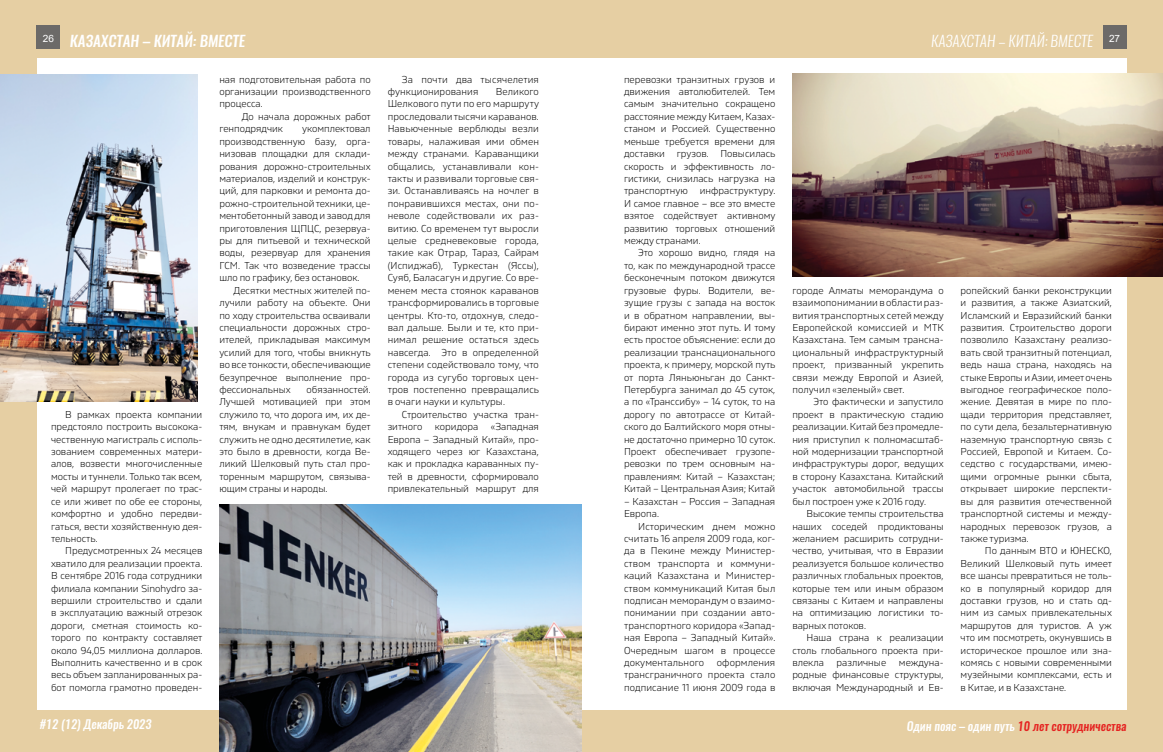
<style>
.page{position:relative;width:1163px;height:752px;background:#fff}
.page>*{position:absolute;margin:0;border:0;box-sizing:border-box;transform-origin:0 0}
.t1{font:italic 500 15px "Oswald";color:#fff}
.t2{font:italic 300 15px "Oswald";color:#fff}
.t3{font:italic 500 12px "Oswald";color:#e52321}
.t4{font:italic 500 12px "Oswald";color:#fff}
.t5{font:300 10px/12.4px "Gilam";color:#000;text-align:justify}
.t6{font:10px "Arial";color:#fff}
.s1{color:#fff}
</style>
<div class="page">
<div style="left:0;top:0;width:1162px;height:751px;background:#e6cfa3"></div>
<div style="left:1102px;top:26px;width:23px;height:23px;background:#6c6a68"></div>
<div style="left:37px;top:26px;width:23px;height:23px;background:#6c6a68"></div>
<div style="left:37px;top:58px;width:1088px;height:651px;background:#fff"></div>
<img style="left:0;top:75px;width:197px;height:326px">
<img style="left:219px;top:504px;width:362px;height:247px">
<img style="left:792px;top:74px;width:370px;height:202px">
<h1 class="t1" style="left:70px;top:30px;width:177px">КАЗАХСТАН – КИТАЙ: ВМЕСТЕ</h1>
<h1 class="t2" style="left:930px;top:30px;width:163px">КАЗАХСТАН – КИТАЙ: ВМЕСТЕ</h1>
<p class="t6" style="left:43px;top:31px;width:13px">26</p>
<p class="t6" style="left:1108px;top:31px;width:13px">27</p>
<p class="t5" style="left:51px;top:407px;width:153px;text-indent:14px">В рамках проекта компании предстояло построить высокока&shy;чественную магистраль с исполь&shy;зованием современных матери&shy;алов, возвести многочисленные мосты и туннели. Только так всем, чей маршрут пролегает по трас&shy;се или живет по обе ее стороны, комфортно и удобно передви&shy;гаться, вести хозяйственную дея&shy;тельность.</p>
<p class="t5" style="left:51px;top:544px;width:153px;text-indent:14px">Предусмотренных 24 месяцев хватило для реализации проекта.<br>В сентябре 2016 года сотрудники филиала компании Sinohydro за&shy;вершили строительство и сдали в эксплуатацию важный отрезок дороги, сметная стоимость ко&shy;торого по контракту составляет около 94,05 миллиона долларов.<br>Выполнить качественно и в срок весь объем запланированных ра&shy;бот помогла грамотно проведен-</p>
<p class="t4" style="left:40px;top:715px;width:113px">#12 (12) Декабрь 2023</p>
<p class="t5" style="left:219px;top:72px;width:153px">ная подготовительная работа по организации производственного процесса.</p>
<p class="t5" style="left:219px;top:110px;width:153px;text-indent:22px">До начала дорожных работ генподрядчик</p>
<p class="t5" style="left:219px;top:122px;width:153px;text-indent:83px">укомплектовал производственную базу, орга&shy;низовав площадки для склади&shy;рования дорожно-строительных материалов, изделий и конструк&shy;ций, для парковки и ремонта до&shy;рожно-строительной техники, це&shy;ментобетонный завод и завод для приготовления ЩПЦС, резервуа&shy;ры для питьевой и технической воды, резервуар для хранения ГСМ. Так что возведение трассы шло по графику, без остановок.</p>
<p class="t5" style="left:219px;top:283px;width:153px;text-indent:14px">Десятки местных жителей по&shy;лучили работу на объекте. Они по ходу строительства осваивали специальности дорожных стро&shy;ителей, прикладывая максимум усилий для того, чтобы вникнуть во все тонкости, обеспечивающие безупречное выполнение про&shy;фессиональных</p>
<p class="t5" style="left:219px;top:382px;width:153px;text-indent:87px">обязанностей.<br>Лучшей мотивацией при этом служило то, что дорога им, их де&shy;тям, внукам и правнукам будет служить не одно десятилетие, как это было в древности, когда Ве&shy;ликий Шелковый путь стал про&shy;торенным маршрутом, связыва&shy;ющим страны и народы.</p>
<p class="t5" style="left:387px;top:72px;width:153px;text-indent:14px">За почти два тысячелетия функционирования</p>
<p class="t5" style="left:387px;top:85px;width:153px;text-indent:108px">Великого Шелкового пути по его маршруту проследовали тысячи караванов.<br>Навьюченные верблюды везли товары, налаживая ими обмен между странами. Караванщики общались, устанавливали кон&shy;такты и развивали торговые свя&shy;зи. Останавливаясь на ночлег в понравившихся местах, они по&shy;неволе содействовали их раз&shy;витию. Со временем тут выросли целые средневековые города, такие как Отрар, Тараз, Сайрам (Испиджаб), Туркестан (Яссы), Суяб, Баласагун и другие. Со вре&shy;менем места стоянок караванов трансформировались в торговые центры. Кто-то, отдохнув, следо&shy;вал дальше. Были и те, кто при&shy;нимал решение остаться здесь навсегда. Это в определенной степени содействовало тому, что города из сугубо торговых цен&shy;тров постепенно превращались в очаги науки и культуры.</p>
<p class="t5" style="left:387px;top:407px;width:153px;text-indent:14px">Строительство участка тран&shy;зитного коридора «Западная Европа – Западный Китай», про&shy;ходящего через юг Казахстана, как и прокладка караванных пу&shy;тей в древности, сформировало привлекательный маршрут для</p>
<p class="t5" style="left:624px;top:72px;width:153px">перевозки транзитных грузов и движения автолюбителей. Тем самым значительно сокращено расстояние между Китаем, Казах&shy;станом и Россией. Существенно меньше требуется времени для доставки грузов. Повысилась скорость и эффективность ло&shy;гистики, снизилась нагрузка на транспортную инфраструктуру.<br>И самое главное – все это вместе взятое содействует активному развитию торговых отношений между странами.</p>
<p class="t5" style="left:624px;top:246px;width:153px;text-indent:14px">Это хорошо видно, глядя на то, как по международной трассе бесконечным потоком движутся грузовые фуры. Водители, ве&shy;зущие грузы с запада на восток и в обратном направлении, вы&shy;бирают именно этот путь. И тому есть простое объяснение: если до реализации транснационального проекта, к примеру, морской путь от порта Ляньюньган до Санкт-Петербурга занимал до 45 суток, а по «Транссибу» – 14 суток, то на дорогу по автотрассе от Китай&shy;ского до Балтийского моря отны&shy;не достаточно примерно 10 суток.<br>Проект обеспечивает грузопе&shy;ревозки по трем основным на&shy;правлениям: Китай – Казахстан; Китай – Центральная Азия; Китай</p>
<p class="t5" style="left:624px;top:494px;width:153px">– Казахстан – Россия – Западная<br>Европа.</p>
<p class="t5" style="left:624px;top:519px;width:153px;text-indent:14px">Историческим днем можно считать 16 апреля 2009 года, ког&shy;да в Пекине между Министер&shy;ством транспорта и коммуни&shy;каций Казахстана и Министер&shy;ством коммуникаций Китая был подписан меморандум о взаимо&shy;понимании при создании авто&shy;транспортного коридора «Запад&shy;ная Европа – Западный Китай».<br>Очередным шагом в процессе документального</p>
<p class="t5" style="left:624px;top:655px;width:153px;text-indent:93px">оформления трансграничного проекта стало подписание 11 июня 2009 года в</p>
<p class="t5" style="left:792px;top:283px;width:153px">городе Алматы меморандума о взаимопонимании в области раз&shy;вития транспортных сетей между Европейской комиссией и МТК Казахстана. Тем самым трансна&shy;циональный инфраструктурный проект, призванный укрепить связи между Европой и Азией, получил «зеленый» свет.</p>
<p class="t5" style="left:792px;top:395px;width:153px;text-indent:21px">Это фактически и запустило проект в практическую стадию реализации. Китай без промедле&shy;ния приступил к полномасштаб&shy;ной модернизации транспортной инфраструктуры дорог, ведущих в сторону Казахстана. Китайский участок автомобильной трассы был построен уже к 2016 году.</p>
<p class="t5" style="left:792px;top:506px;width:153px;text-indent:14px">Высокие темпы строительства наших соседей продиктованы желанием расширить сотрудни&shy;чество, учитывая, что в Евразии реализуется большое количество различных глобальных проектов, которые тем или иным образом связаны с Китаем и направлены на оптимизацию логистики то&shy;варных потоков.</p>
<p class="t5" style="left:792px;top:630px;width:153px;text-indent:14px">Наша страна к реализации столь глобального проекта при&shy;влекла</p>
<p class="t5" style="left:792px;top:655px;width:153px;text-indent:107px">междуна&shy;родные финансовые структуры, включая Международный и Ев-</p>
<p class="t5" style="left:836px;top:655px;width:51px">различные</p>
<p class="t5" style="left:960px;top:283px;width:153px">ропейский банки реконструкции и развития, а также Азиатский, Исламский и Евразийский банки развития. Строительство дороги позволило Казахстану реализо&shy;вать свой транзитный потенциал, ведь наша страна, находясь на стыке Европы и Азии, имеет очень выгодное географическое поло&shy;жение. Девятая в мире по пло&shy;щади территория представляет, по сути дела, безальтернативную наземную транспортную связь с Россией, Европой и Китаем. Со&shy;седство с государствами, имею&shy;щими огромные рынки сбыта, открывает широкие перспекти&shy;вы для развития отечественной транспортной системы и между&shy;народных перевозок грузов, а также туризма.</p>
<p class="t5" style="left:960px;top:544px;width:153px;text-indent:24px">По данным ВТО и ЮНЕСКО, Великий Шелковый путь имеет все шансы превратиться не толь&shy;ко в популярный коридор для доставки грузов, но и стать од&shy;ним из самых привлекательных маршрутов для туристов. А уж что им посмотреть, окунувшись в историческое прошлое или зна&shy;комясь с новыми современными музейными комплексами, есть и в Китае, и в Казахстане.</p>
<p class="t3" style="left:906px;top:717px;width:221px"><span class="s1">Один пояс – один путь</span> 10 лет сотрудничества</p>
</div>
